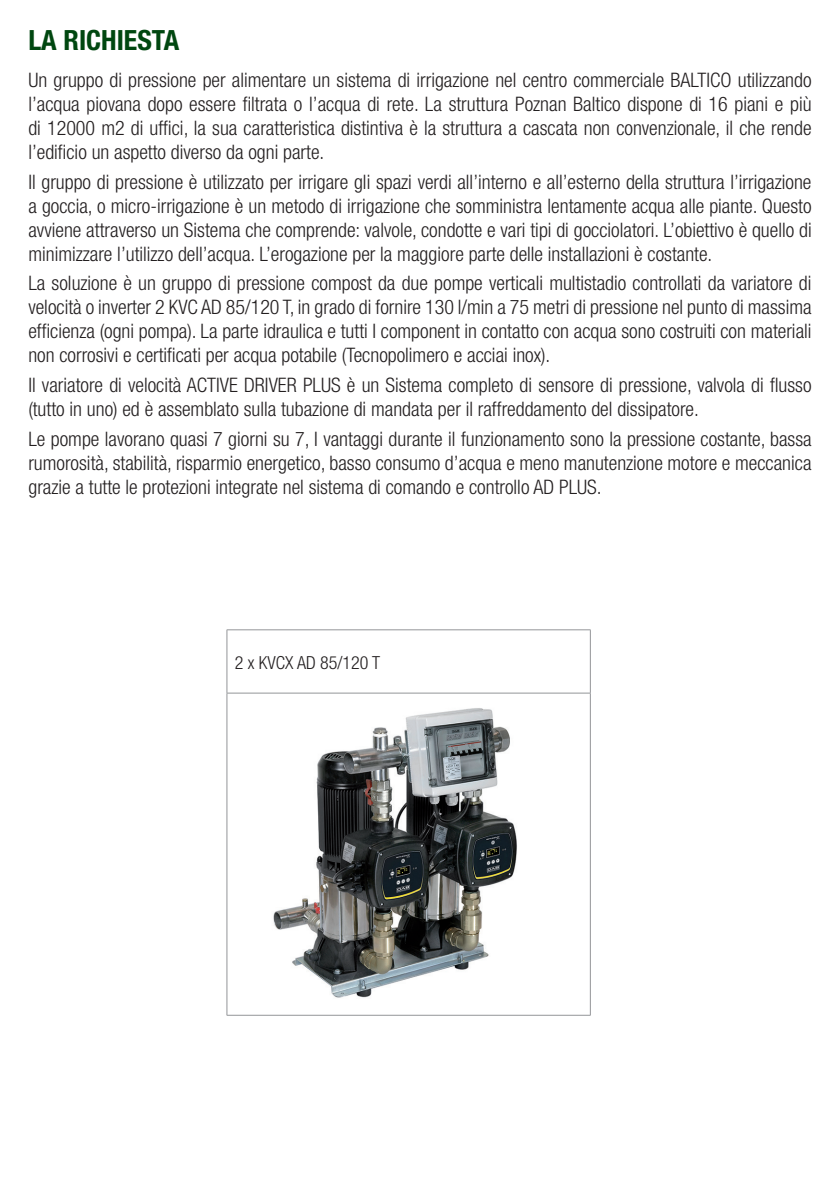
<style>
.page{position:relative;width:840px;height:1191px;background:#fff}
.page>*{position:absolute;margin:0;border:0;box-sizing:border-box;transform-origin:0 0}
.t1{font:700 condensed 27.8px "Helvetica Neue LT";color:#004710}
.t2{font:300 condensed 20px/24px "Helvetica Neue LT";color:#231f20;text-align:justify}
.t3{font:300 condensed 18px "Helvetica Neue LT";color:#231f20}
</style>
<div class="page">
<hr style="left:226px;top:629px;width:364px;height:1px;background:#939598">
<hr style="left:226px;top:630px;width:1px;height:63px;background:#939598">
<hr style="left:589px;top:630px;width:1px;height:63px;background:#939598">
<hr style="left:226px;top:693px;width:364px;height:1px;background:#939598">
<hr style="left:226px;top:693px;width:1px;height:322px;background:#939598">
<hr style="left:589px;top:693px;width:1px;height:322px;background:#939598">
<hr style="left:226px;top:1015px;width:364px;height:1px;background:#939598">
<img style="left:273px;top:708px;width:244px;height:290px">
<h1 class="t1" style="left:28px;top:23px;width:152px">LA RICHIESTA</h1>
<p class="t2" style="left:28px;top:68px;width:784px">Un gruppo di pressione per alimentare un sistema di irrigazione nel centro commerciale BALTICO utilizzando l’acqua piovana dopo essere filtrata o l’acqua di rete. La struttura Poznan Baltico dispone di 16 piani e più di 12000 m2 di uffici, la sua caratteristica distintiva è la struttura a cascata non convenzionale, il che rende l’edificio un aspetto diverso da ogni parte.</p>
<p class="t2" style="left:28px;top:169px;width:784px">Il gruppo di pressione è utilizzato per irrigare gli spazi verdi all’interno e all’esterno della struttura l’irrigazione a goccia, o micro-irrigazione è un metodo di irrigazione che somministra lentamente acqua alle piante. Questo avviene attraverso un Sistema che comprende: valvole, condotte e vari tipi di gocciolatori. L’obiettivo è quello di minimizzare l’utilizzo dell’acqua. L’erogazione per la maggiore parte delle installazioni è costante.</p>
<p class="t2" style="left:28px;top:271px;width:784px">La soluzione è un gruppo di pressione compost da due pompe verticali multistadio controllati da variatore di velocità o inverter 2 KVC AD 85/120 T, in grado di fornire 130 l/min a 75 metri di pressione nel punto di massima efficienza (ogni pompa). La parte idraulica e tutti I component in contatto con acqua sono costruiti con materiali non corrosivi e certificati per acqua potabile (Tecnopolimero e acciai inox).</p>
<p class="t2" style="left:28px;top:373px;width:784px">Il variatore di velocità ACTIVE DRIVER PLUS è un Sistema completo di sensore di pressione, valvola di flusso (tutto in uno) ed è assemblato sulla tubazione di mandata per il raffreddamento del dissipatore.</p>
<p class="t2" style="left:28px;top:426px;width:784px">Le pompe lavorano quasi 7 giorni su 7, I vantaggi durante il funzionamento sono la pressione costante, bassa rumorosità, stabilità, risparmio energetico, basso consumo d’acqua e meno manutenzione motore e meccanica grazie a tutte le protezioni integrate nel sistema di comando e controllo AD PLUS.</p>
<p class="t3" style="left:235px;top:652px;width:147px">2 x KVCX AD 85/120 T</p>
</div>
